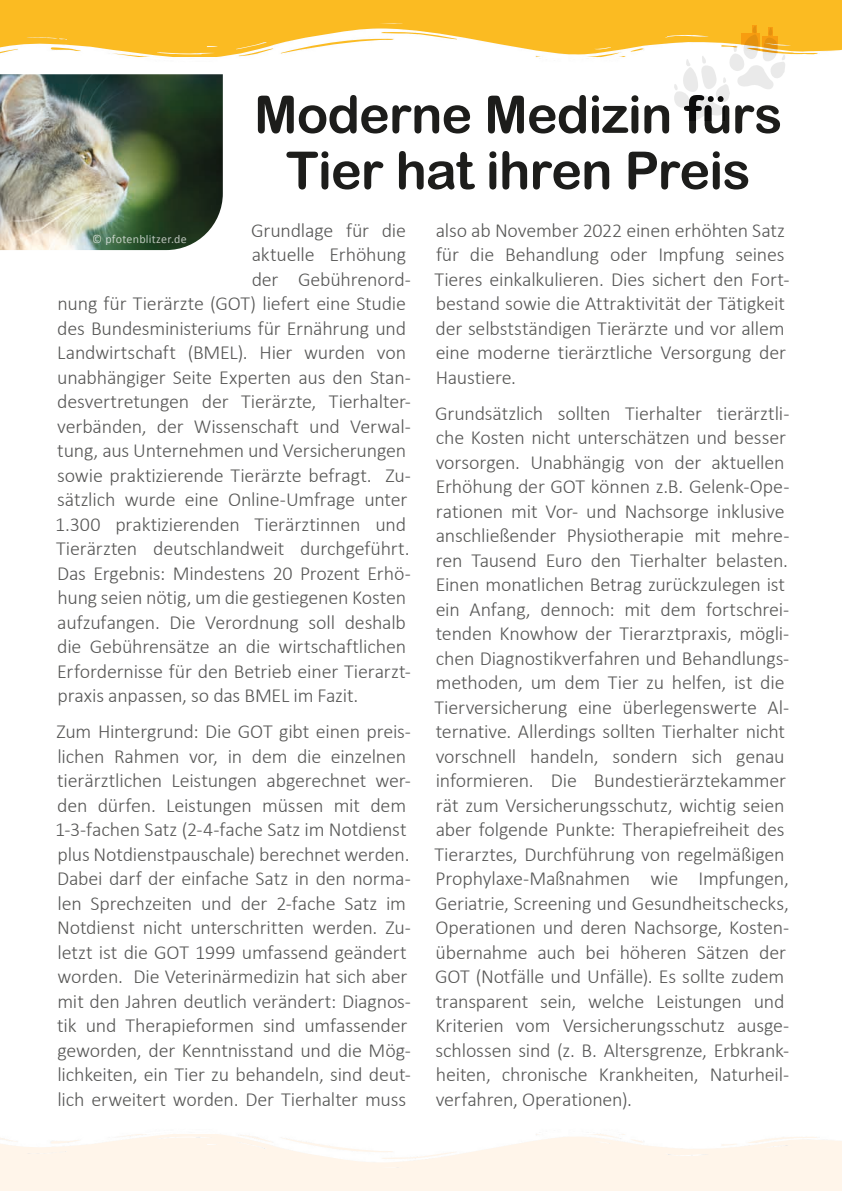
<style>
.page{position:relative;width:842px;height:1191px;background:#fff}
.page>*{position:absolute;margin:0;border:0;box-sizing:border-box;transform-origin:0 0}
.t1{font:52px/56px "Arial Rounded MT Bold";letter-spacing:-.02em;color:#1d1d1b;text-align:center}
.t2{font:300 20px/24.4px "Calibri";letter-spacing:-.01em;color:#575756}
.t3{font:12px "Calibri";letter-spacing:.02em;color:#fff}
</style>
<div class="page">
<div style="left:0;top:0;width:842px;height:57px;background:#fbbb22"></div>
<img style="left:0;top:23px;width:842px;height:34px">
<div style="left:0;top:1134px;width:842px;height:57px;background:#fff5ea"></div>
<img style="left:0;top:1134px;width:842px;height:28px">
<svg style="left:673px;top:26px;width:113px;height:95px"></svg>
<img style="left:0;top:74px;width:223px;height:176px">
<h1 class="t1" style="left:254px;top:86px;width:530px">Moderne Medizin fürs<br>Tier hat ihren Preis</h1>
<p class="t2" style="left:251px;top:218px;width:156px">Grundlage für die</p>
<p class="t2" style="left:252px;top:242px;width:156px">aktuelle Erhöhung</p>
<p class="t2" style="left:252px;top:267px;width:161px">der Gebührenord-</p>
<p class="t2" style="left:57px;top:291px;width:350px">nung für Tierärzte (GOT) liefert eine Studie</p>
<p class="t2" style="left:57px;top:316px;width:350px">des Bundesministeriums für Ernährung und</p>
<p class="t2" style="left:57px;top:340px;width:350px">Landwirtschaft (BMEL). Hier wurden von</p>
<p class="t2" style="left:57px;top:365px;width:355px">unabhängiger Seite Experten aus den Stan-</p>
<p class="t2" style="left:57px;top:389px;width:355px">desvertretungen der Tierärzte, Tierhalter-</p>
<p class="t2" style="left:57px;top:414px;width:355px">verbänden, der Wissenschaft und Verwal-</p>
<p class="t2" style="left:57px;top:438px;width:350px">tung, aus Unternehmen und Versicherungen</p>
<p class="t2" style="left:57px;top:463px;width:355px">sowie praktizierende Tierärzte befragt. Zu-</p>
<p class="t2" style="left:57px;top:487px;width:352px">sätzlich wurde eine Online-Umfrage unter</p>
<p class="t2" style="left:55px;top:512px;width:352px">1.300 praktizierenden Tierärztinnen und</p>
<p class="t2" style="left:56px;top:536px;width:355px">Tierärzten deutschlandweit durchgeführt.</p>
<p class="t2" style="left:57px;top:561px;width:355px">Das Ergebnis: Mindestens 20 Prozent Erhö-</p>
<p class="t2" style="left:57px;top:585px;width:350px">hung seien nötig, um die gestiegenen Kosten</p>
<p class="t2" style="left:57px;top:610px;width:350px">aufzufangen. Die Verordnung soll deshalb</p>
<p class="t2" style="left:57px;top:634px;width:350px">die Gebührensätze an die wirtschaftlichen</p>
<p class="t2" style="left:57px;top:659px;width:355px">Erfordernisse für den Betrieb einer Tierarzt-</p>
<p class="t2" style="left:57px;top:683px;width:303px">praxis anpassen, so das BMEL im Fazit.</p>
<p class="t2" style="left:55px;top:719px;width:357px">Zum Hintergrund: Die GOT gibt einen preis&shy;lichen Rahmen vor, in dem die einzelnen tierärztlichen Leistungen abgerechnet wer&shy;den dürfen. Leistungen müssen mit dem 1-3-fachen Satz (2-4-fache Satz im Notdienst plus Notdienstpauschale) berechnet werden.<br>Dabei darf der einfache Satz in den norma&shy;len Sprechzeiten und der 2-fache Satz im Notdienst nicht unterschritten werden. Zu&shy;letzt ist die GOT 1999 umfassend geändert worden. Die Veterinärmedizin hat sich aber mit den Jahren deutlich verändert: Diagnos&shy;tik und Therapieformen sind umfassender geworden, der Kenntnisstand und die Mög&shy;lichkeiten, ein Tier zu behandeln, sind deut&shy;lich erweitert worden. Der Tierhalter muss</p>
<p class="t3" style="left:93px;top:230px;width:96px">© pfotenblitzer.de</p>
<p class="t2" style="left:434px;top:218px;width:356px">also ab November 2022 einen erhöhten Satz für die Behandlung oder Impfung seines Tieres einkalkulieren. Dies sichert den Fort&shy;bestand sowie die Attraktivität der Tätigkeit der selbstständigen Tierärzte und vor allem eine moderne tierärztliche Versorgung der Haustiere.</p>
<p class="t2" style="left:434px;top:400px;width:356px">Grundsätzlich sollten Tierhalter tierärztli&shy;che Kosten nicht unterschätzen und besser vorsorgen. Unabhängig von der aktuellen Erhöhung der GOT können z.B. Gelenk-Ope&shy;rationen mit Vor- und Nachsorge inklusive anschließender Physiotherapie mit mehre&shy;ren Tausend Euro den Tierhalter belasten.<br>Einen monatlichen Betrag zurückzulegen ist ein Anfang, dennoch: mit dem fortschrei&shy;tenden Knowhow der Tierarztpraxis, mögli&shy;chen Diagnostikverfahren und Behandlungs&shy;methoden, um dem Tier zu helfen, ist die Tierversicherung eine überlegenswerte Al&shy;ternative. Allerdings sollten Tierhalter nicht vorschnell handeln, sondern sich genau informieren. Die Bundestierärztekammer rät zum Versicherungsschutz, wichtig seien aber folgende Punkte: Therapiefreiheit des Tierarztes, Durchführung von regelmäßigen Prophylaxe-Maßnahmen wie Impfungen, Geriatrie, Screening und Gesundheitschecks, Operationen und deren Nachsorge, Kosten&shy;übernahme auch bei höheren Sätzen der GOT (Notfälle und Unfälle). Es sollte zudem transparent sein, welche Leistungen und Kriterien vom Versicherungsschutz ausge&shy;schlossen sind (z. B. Altersgrenze, Erbkrank&shy;heiten, chronische Krankheiten, Naturheil&shy;verfahren, Operationen).</p>
</div>
